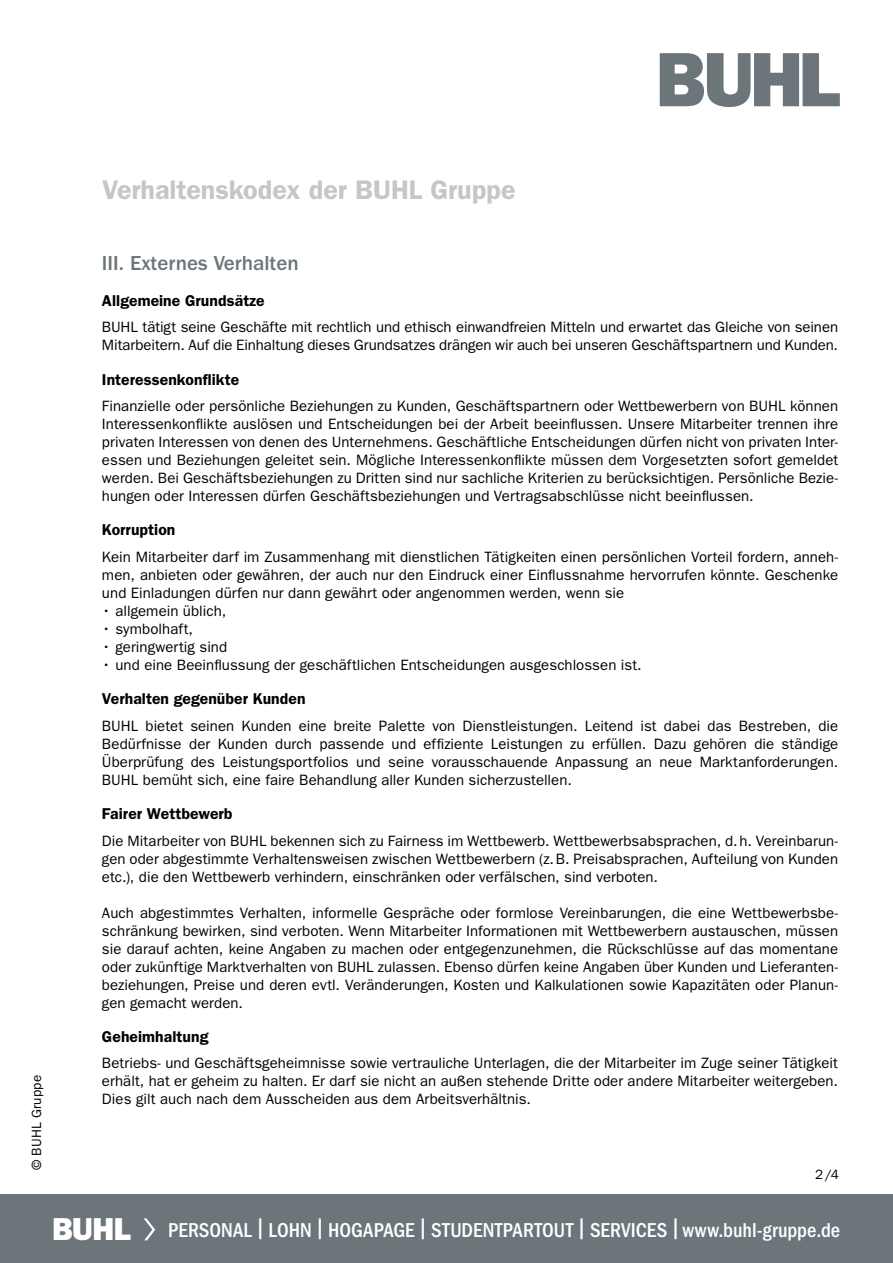
<style>
.page{position:relative;width:893px;height:1263px;background:#fff}
.page>*{position:absolute;margin:0;border:0;box-sizing:border-box;transform-origin:0 0}
.t1{font:600 27px "ITC Franklin Gothic Std";letter-spacing:-.005em;color:#c5c6c6}
.t2{font:500 21px "ITC Franklin Gothic Std";color:#6c757a}
.t3{font:500 condensed 20.85px "ITC Franklin Gothic Std";color:#fff}
.t4{font:600 15.75px "ITC Franklin Gothic Std";letter-spacing:.005em;color:#000}
.t5{font:15px/18px "ITC Franklin Gothic Std";color:#000;text-align:justify}
.t6{font:13.5px "ITC Franklin Gothic Std";letter-spacing:.01em;color:#000}
.s1{font-family:"ITC Franklin Gothic Std Hvy";font-weight:400;font-stretch:normal;font-size:31.95px}
</style>
<div class="page">
<div style="left:0;top:1195px;width:893px;height:68px;background:#6c757a"></div>
<svg style="left:144px;top:1218px;width:11px;height:22px"></svg>
<svg style="left:660px;top:53px;width:180px;height:54px"></svg>
<h1 class="t1" style="left:102px;top:174px;width:415px">Verhaltenskodex der BUHL Gruppe</h1>
<p class="t6" style="left:29px;top:1170px;width:96px;rotate:-90deg">© BUHL Gruppe</p>
<h2 class="t2" style="left:102px;top:251px;width:198px">III. Externes Verhalten</h2>
<p class="t4" style="left:102px;top:291px;width:164px">Allgemeine Grundsätze</p>
<p class="t5" style="left:102px;top:318px;width:738px">BUHL tätigt seine Geschäfte mit rechtlich und ethisch einwandfreien Mitteln und erwartet das Gleiche von seinen<br>Mitarbeitern. Auf die Einhaltung dieses Grundsatzes drängen wir auch bei unseren Geschäftspartnern und Kunden.</p>
<p class="t4" style="left:102px;top:370px;width:139px">Interessenkonflikte</p>
<p class="t5" style="left:102px;top:397px;width:738px">Finanzielle oder persönliche Beziehungen zu Kunden, Geschäftspartnern oder Wettbewerbern von BUHL können Interessenkonflikte auslösen und Entscheidungen bei der Arbeit beeinflussen. Unsere Mitarbeiter trennen ihre privaten Interessen von denen des Unternehmens. Geschäftliche Entscheidungen dürfen nicht von privaten Inter&shy;essen und Beziehungen geleitet sein. Mögliche Interessenkonflikte müssen dem Vorgesetzten sofort gemeldet werden. Bei Geschäftsbeziehungen zu Dritten sind nur sachliche Kriterien zu berücksichtigen. Persönliche Bezie&shy;hungen oder Interessen dürfen Geschäftsbeziehungen und Vertragsabschlüsse nicht beeinflussen.</p>
<p class="t4" style="left:102px;top:521px;width:75px">Korruption</p>
<p class="t5" style="left:102px;top:548px;width:738px">Kein Mitarbeiter darf im Zusammenhang mit dienstlichen Tätigkeiten einen persönlichen Vorteil fordern, anneh&shy;men, anbieten oder gewähren, der auch nur den Eindruck einer Einflussnahme hervorrufen könnte. Geschenke und Einladungen dürfen nur dann gewährt oder angenommen werden, wenn sie</p>
<p class="t5" style="left:102px;top:602px;width:126px">• allgemein üblich,</p>
<p class="t5" style="left:102px;top:620px;width:92px">• symbolhaft,</p>
<p class="t5" style="left:102px;top:638px;width:127px">• geringwertig sind</p>
<p class="t5" style="left:102px;top:656px;width:541px">• und eine Beeinflussung der geschäftlichen Entscheidungen ausgeschlossen ist.</p>
<p class="t4" style="left:102px;top:689px;width:205px">Verhalten gegenüber Kunden</p>
<p class="t5" style="left:102px;top:717px;width:738px">BUHL bietet seinen Kunden eine breite Palette von Dienstleistungen. Leitend ist dabei das Bestreben, die Bedürfnisse der Kunden durch passende und effiziente Leistungen zu erfüllen. Dazu gehören die ständige Überprüfung des Leistungsportfolios und seine vorausschauende Anpassung an neue Marktanforderungen.<br>BUHL bemüht sich, eine faire Behandlung aller Kunden sicherzustellen.</p>
<p class="t4" style="left:102px;top:804px;width:132px">Fairer Wettbewerb</p>
<p class="t5" style="left:102px;top:831px;width:738px">Die Mitarbeiter von BUHL bekennen sich zu Fairness im Wettbewerb. Wettbewerbsabsprachen, d.h. Vereinbarun&shy;gen oder abgestimmte Verhaltensweisen zwischen Wettbewerbern (z.B. Preisabsprachen, Aufteilung von Kunden etc.), die den Wettbewerb verhindern, einschränken oder verfälschen, sind verboten.</p>
<p class="t5" style="left:102px;top:903px;width:738px">Auch abgestimmtes Verhalten, informelle Gespräche oder formlose Vereinbarungen, die eine Wettbewerbsbe&shy;schränkung bewirken, sind verboten. Wenn Mitarbeiter Informationen mit Wettbewerbern austauschen, müssen sie darauf achten, keine Angaben zu machen oder entgegenzunehmen, die Rückschlüsse auf das momentane oder zukünftige Marktverhalten von BUHL zulassen. Ebenso dürfen keine Angaben über Kunden und Lieferanten&shy;beziehungen, Preise und deren evtl. Veränderungen, Kosten und Kalkulationen sowie Kapazitäten oder Planun&shy;gen gemacht werden.</p>
<p class="t4" style="left:102px;top:1027px;width:108px">Geheimhaltung</p>
<p class="t5" style="left:102px;top:1054px;width:738px">Betriebs- und Geschäftsgeheimnisse sowie vertrauliche Unterlagen, die der Mitarbeiter im Zuge seiner Tätigkeit erhält, hat er geheim zu halten. Er darf sie nicht an außen stehende Dritte oder andere Mitarbeiter weitergeben.<br>Dies gilt auch nach dem Ausscheiden aus dem Arbeitsverhältnis.</p>
<p class="t6" style="left:815px;top:1166px;width:25px">2/4</p>
<h3 class="t3" style="left:52px;top:1218px;width:789px"><span class="s1">BUHL</span> PERSONAL | LOHN | HOGAPAGE | STUDENTPARTOUT | SERVICES |www.buhl-gruppe.de</h3>
</div>
